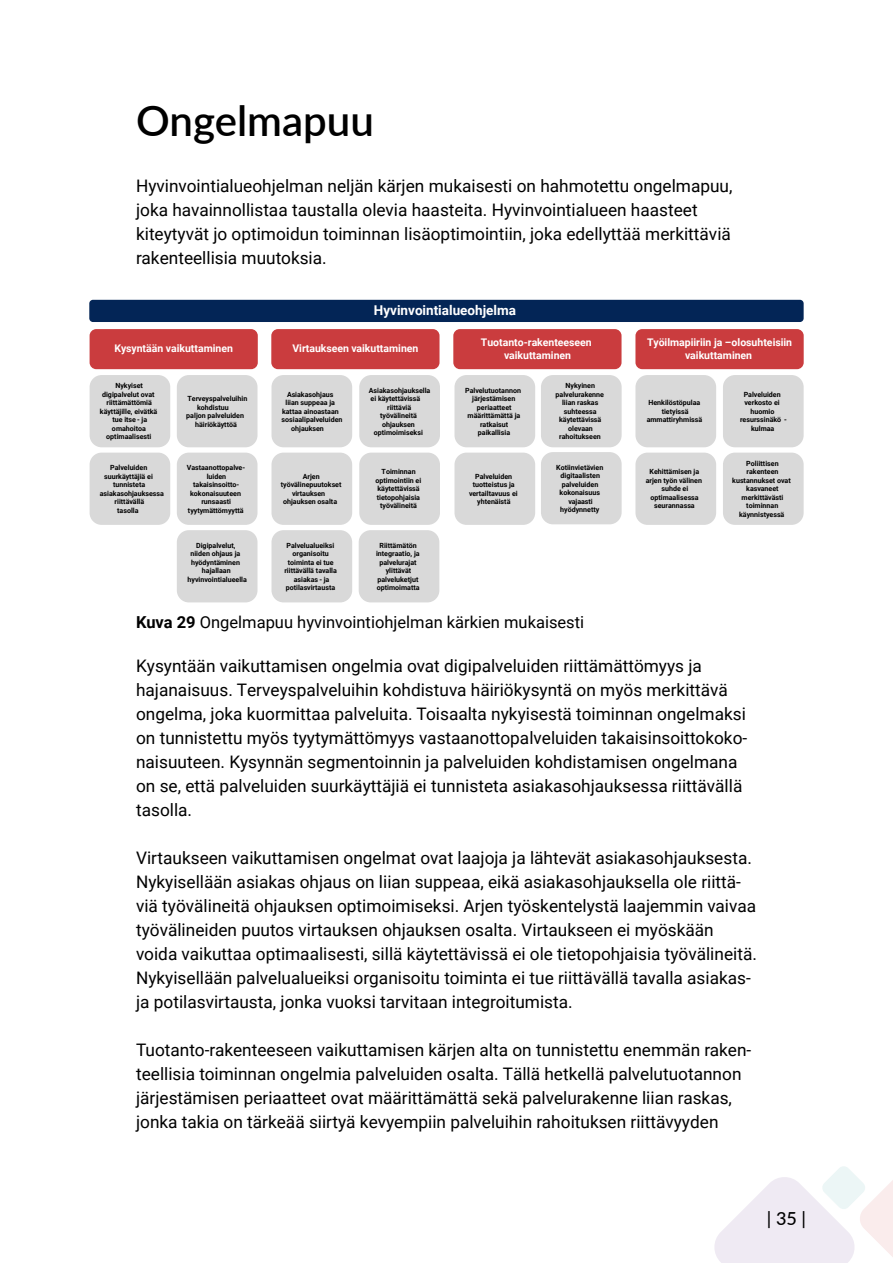
<style>
.page{position:relative;width:893px;height:1263px;background:#fff}
.page>*{position:absolute;margin:0;border:0;box-sizing:border-box;transform-origin:0 0}
.h2_otsikko{font:600 42px "Lato";color:#000}
.t1{font:500 18px "Lato";color:#000}
.p_leipis{font:17.25px/24px "Roboto";color:#000}
.p_kuvateksti{font:16.5px "Roboto";color:#000}
.t2{font:700 13.5px "Roboto";color:#fff}
.t3{font:700 10.5px/12.6px "Roboto";color:#fff;text-align:center}
.t4{font:700 7.05px/8.6px "Roboto";color:#000;text-align:center}
.s1{font-weight:700}
</style>
<div class="page">
<svg style="left:714px;top:1166px;width:179px;height:97px"></svg>
<img style="left:90px;top:300px;width:257px;height:257px">
<div style="left:635px;top:329px;width:169px;height:40px;background:#ca3c3e;border-radius:7px"></div>
<div style="left:723px;top:375px;width:81px;height:72px;background:#d9d9d9;border-radius:12px"></div>
<div style="left:635px;top:375px;width:81px;height:72px;background:#d9d9d9;border-radius:12px"></div>
<div style="left:723px;top:453px;width:81px;height:72px;background:#d9d9d9;border-radius:12px"></div>
<div style="left:635px;top:453px;width:81px;height:72px;background:#d9d9d9;border-radius:12px"></div>
<div style="left:89px;top:300px;width:715px;height:22px;background:#032556;border-radius:4px"></div>
<div style="left:271px;top:329px;width:168px;height:40px;background:#ca3c3e;border-radius:7px"></div>
<div style="left:359px;top:375px;width:81px;height:72px;background:#d9d9d9;border-radius:12px"></div>
<div style="left:271px;top:375px;width:81px;height:72px;background:#d9d9d9;border-radius:12px"></div>
<div style="left:359px;top:453px;width:81px;height:72px;background:#d9d9d9;border-radius:12px"></div>
<div style="left:271px;top:453px;width:81px;height:72px;background:#d9d9d9;border-radius:12px"></div>
<div style="left:359px;top:530px;width:80px;height:72px;background:#d9d9d9;border-radius:12px"></div>
<div style="left:271px;top:530px;width:81px;height:72px;background:#d9d9d9;border-radius:12px"></div>
<div style="left:453px;top:329px;width:168px;height:40px;background:#ca3c3e;border-radius:7px"></div>
<div style="left:541px;top:375px;width:81px;height:72px;background:#d9d9d9;border-radius:12px"></div>
<div style="left:454px;top:375px;width:81px;height:72px;background:#d9d9d9;border-radius:12px"></div>
<div style="left:454px;top:453px;width:81px;height:72px;background:#d9d9d9;border-radius:12px"></div>
<div style="left:541px;top:452px;width:81px;height:72px;background:#d9d9d9;border-radius:12px"></div>
<div style="left:90px;top:329px;width:168px;height:40px;background:#ca3c3e;border-radius:7px"></div>
<div style="left:177px;top:375px;width:80px;height:72px;background:#d9d9d9;border-radius:12px"></div>
<div style="left:90px;top:375px;width:80px;height:72px;background:#d9d9d9;border-radius:12px"></div>
<div style="left:177px;top:453px;width:80px;height:72px;background:#d9d9d9;border-radius:12px"></div>
<div style="left:90px;top:453px;width:80px;height:72px;background:#d9d9d9;border-radius:12px"></div>
<div style="left:177px;top:530px;width:80px;height:72px;background:#d9d9d9;border-radius:12px"></div>
<h2 class="h2_otsikko" style="left:136px;top:90px;width:239px">Ongelmapuu</h2>
<p class="p_leipis" style="left:136px;top:173px;width:598px">Hyvinvointialueohjelman neljän kärjen mukaisesti on hahmotettu ongelmapuu, joka havainnollistaa taustalla olevia haasteita. Hyvinvointialueen haasteet kiteytyvät jo optimoidun toiminnan lisäoptimointiin, joka edellyttää merkittäviä rakenteellisia muutoksia.</p>
<p class="t3" style="left:114px;top:342px;width:120px">Kysyntään vaikuttaminen</p>
<p class="t4" style="left:100px;top:381px;width:59px">Nykyiset digipalvelut ovat riittämättömiä käyttäjille, eivätkä tue itse - ja omahoitoa optimaalisesti</p>
<p class="t4" style="left:110px;top:463px;width:39px">Palveluiden</p>
<p class="t4" style="left:104px;top:472px;width:50px">suurkäyttäjiä ei</p>
<p class="t4" style="left:113px;top:480px;width:34px">tunnisteta</p>
<p class="t4" style="left:100px;top:489px;width:66px">asiakasohjauksessa</p>
<p class="t4" style="left:115px;top:497px;width:31px">riittävällä</p>
<p class="t4" style="left:117px;top:506px;width:23px">tasolla</p>
<p class="t4" style="left:188px;top:394px;width:61px">Terveyspalveluihin</p>
<p class="t4" style="left:197px;top:402px;width:33px">kohdistuu</p>
<p class="t4" style="left:186px;top:411px;width:59px">paljon palveluiden</p>
<p class="t4" style="left:195px;top:420px;width:43px">häiriökäyttöä</p>
<p class="t4" style="left:187px;top:463px;width:60px">Vastaanottopalve&shy;luiden takaisinsoitto&shy;kokonaisuuteen runsaasti tyytymättömyyttä</p>
<p class="t4" style="left:188px;top:541px;width:61px">Digipalvelut, niiden ohjaus ja hyödyntäminen hajallaan hyvinvointialueella</p>
<p class="t2" style="left:374px;top:300px;width:144px">Hyvinvointialueohjelma</p>
<p class="t3" style="left:292px;top:342px;width:127px">Virtaukseen vaikuttaminen</p>
<p class="t4" style="left:369px;top:385px;width:63px">Asiakasohjauksella</p>
<p class="t4" style="left:371px;top:394px;width:51px">ei käytettävissä</p>
<p class="t4" style="left:387px;top:402px;width:26px">riittäviä</p>
<p class="t4" style="left:380px;top:411px;width:38px">työvälineitä</p>
<p class="t4" style="left:382px;top:420px;width:34px">ohjauksen</p>
<p class="t4" style="left:374px;top:428px;width:51px">optimoimiseksi</p>
<p class="t3" style="left:481px;top:335px;width:112px">Tuotanto-rakenteeseen vaikuttaminen</p>
<p class="t4" style="left:556px;top:381px;width:50px">Nykyinen palvelurakenne liian raskas suhteessa käytettävissä olevaan rahoitukseen</p>
<p class="t4" style="left:465px;top:385px;width:57px">Palvelutuotannon järjestämisen periaatteet määrittämättä ja ratkaisut paikallisia</p>
<p class="t4" style="left:469px;top:472px;width:50px">Palveluiden tuotteistus ja vertailtavuus ei yhtenäistä</p>
<p class="t4" style="left:556px;top:462px;width:49px">Kotiinvietävien digitaalisten palveluiden kokonaisuus vajaasti hyödynnetty</p>
<p class="t4" style="left:287px;top:390px;width:48px">Asiakasohjaus</p>
<p class="t4" style="left:285px;top:398px;width:51px">liian suppeaa ja</p>
<p class="t4" style="left:282px;top:407px;width:58px">kattaa ainoastaan</p>
<p class="t4" style="left:282px;top:415px;width:62px">sosiaalipalveluiden</p>
<p class="t4" style="left:291px;top:424px;width:34px">ohjauksen</p>
<p class="t4" style="left:375px;top:467px;width:47px">Toiminnan optimointiin ei käytettävissä tietopohjaisia työvälineitä</p>
<p class="t4" style="left:303px;top:472px;width:18px">Arjen</p>
<p class="t4" style="left:281px;top:480px;width:62px">työvälinepuutokset</p>
<p class="t4" style="left:292px;top:489px;width:35px">virtauksen</p>
<p class="t4" style="left:283px;top:497px;width:56px">ohjauksen osalta</p>
<p class="t4" style="left:284px;top:541px;width:54px">Palvelualueiksi organisoitu toiminta ei tue riittävällä tavalla asiakas - ja potilasvirtausta</p>
<p class="t4" style="left:376px;top:541px;width:45px">Riittämätön integraatio, ja palvelurajat ylittävät palveluketjut optimoimatta</p>
<p class="t3" style="left:647px;top:335px;width:147px">Työilmapiiriin ja –olosuhteisiin vaikuttaminen</p>
<p class="t4" style="left:740px;top:390px;width:48px">Palveluiden verkosto ei huomio resurssinäkö - kulmaa</p>
<p class="t4" style="left:647px;top:398px;width:57px">Henkilöstöpulaa tietyissä ammattiryhmissä</p>
<p class="t4" style="left:646px;top:467px;width:58px">Kehittämisen ja arjen työn välinen suhde ei optimaalisessa seurannassa</p>
<p class="t4" style="left:732px;top:459px;width:60px">Poliittisen rakenteen kustannukset ovat kasvaneet merkittävästi toiminnan käynnistyessä</p>
<p class="p_kuvateksti" style="left:136px;top:611px;width:450px"><span class="s1">Kuva 29</span> Ongelmapuu hyvinvointiohjelman kärkien mukaisesti</p>
<p class="p_leipis" style="left:136px;top:653px;width:613px">Kysyntään vaikuttamisen ongelmia ovat digipalveluiden riittämättömyys ja hajanaisuus. Terveyspalveluihin kohdistuva häiriökysyntä on myös merkittävä ongelma, joka kuormittaa palveluita. Toisaalta nykyisestä toiminnan ongelmaksi on tunnistettu myös tyytymättömyys vastaanottopalveluiden takaisinsoittokoko&shy;naisuuteen. Kysynnän segmentoinnin ja palveluiden kohdistamisen ongelmana on se, että palveluiden suurkäyttäjiä ei tunnisteta asiakasohjauksessa riittävällä tasolla.</p>
<p class="p_leipis" style="left:136px;top:845px;width:622px">Virtaukseen vaikuttamisen ongelmat ovat laajoja ja lähtevät asiakasohjauksesta.<br>Nykyisellään asiakas ohjaus on liian suppeaa, eikä asiakasohjauksella ole riittä&shy;viä työvälineitä ohjauksen optimoimiseksi. Arjen työskentelystä laajemmin vaivaa työvälineiden puutos virtauksen ohjauksen osalta. Virtaukseen ei myöskään voida vaikuttaa optimaalisesti, sillä käytettävissä ei ole tietopohjaisia työvälineitä.<br>Nykyisellään palvelualueiksi organisoitu toiminta ei tue riittävällä tavalla asiakas&shy;ja potilasvirtausta, jonka vuoksi tarvitaan integroitumista.</p>
<p class="p_leipis" style="left:136px;top:1037px;width:617px">Tuotanto-rakenteeseen vaikuttamisen kärjen alta on tunnistettu enemmän raken&shy;teellisia toiminnan ongelmia palveluiden osalta. Tällä hetkellä palvelutuotannon järjestämisen periaatteet ovat määrittämättä sekä palvelurakenne liian raskas, jonka takia on tärkeää siirtyä kevyempiin palveluihin rahoituksen riittävyyden</p>
<p class="t1" style="left:767px;top:1206px;width:41px">| 35 |</p>
</div>
